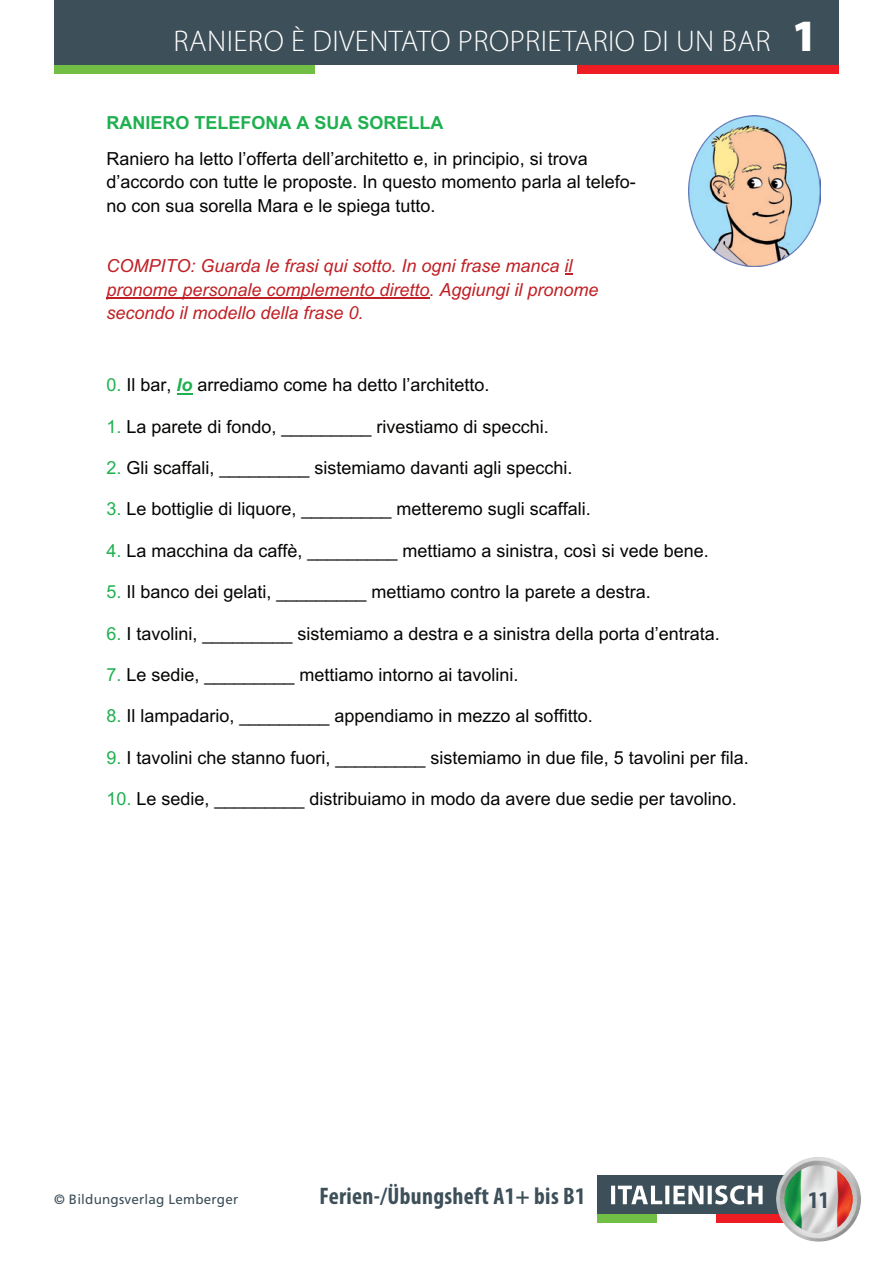
<style>
.page{position:relative;width:893px;height:1263px;background:#fff}
.page>*{position:absolute;margin:0;border:0;box-sizing:border-box;transform-origin:0 0}
.t1{font:300 30px "Myriad Pro";letter-spacing:.015em;color:#fff}
.t2{font:700 condensed 24px "Myriad Pro";letter-spacing:.015em;color:#3d4f59}
.t3{font:18px/23.7px "Arial";color:#040503}
.t4{font:italic 18px/24px "Arial";color:#c02025}
.t5{font:700 18px "Arial";color:#1fb04f}
.t6{font:13.5px "Frutiger LT Std";letter-spacing:.015em;color:#3d4f59}
.s1{font-weight:900;font-size:45px}
.s2{color:#1fb04f}
.s3{font-weight:700;font-style:italic;color:#1fb04f}
</style>
<div class="page">
<div style="left:54px;top:0;width:785px;height:65px;background:#3d4f59"></div>
<div style="left:54px;top:65px;width:262px;height:8px;background:#71bf44"></div>
<div style="left:577px;top:65px;width:262px;height:8px;background:#ee1d23"></div>
<div style="left:597px;top:1176px;width:200px;height:38px;background:#3d4f59"></div>
<div style="left:597px;top:1214px;width:60px;height:8px;background:#71bf44"></div>
<div style="left:716px;top:1214px;width:81px;height:8px;background:#ee1d23"></div>
<div style="left:775px;top:1155px;width:89px;height:82px;background:#fff;opacity:.75"></div>
<div style="left:775px;top:1161px;width:89px;height:81px;background:#231f20;opacity:.25"></div>
<svg style="left:611px;top:1185px;width:152px;height:19px"></svg>
<svg style="left:565px;top:273px;width:8px;height:2px"></svg>
<hr style="left:106px;top:297px;width:324px;height:2px;background:#c02025">
<svg style="left:177px;top:393px;width:15px;height:2px"></svg>
<img style="left:689px;top:116px;width:131px;height:150px">
<h1 class="t1" style="left:174px;top:25px;width:646px">RANIERO È DIVENTATO PROPRIETARIO DI UN BAR <span class="s1">1</span></h1>
<p class="t5" style="left:106px;top:110px;width:339px">RANIERO TELEFONA A SUA SORELLA</p>
<p class="t3" style="left:106px;top:146px;width:531px">Raniero ha letto l’offerta dell’architetto e, in principio, si trova d’accordo con tutte le proposte. In questo momento parla al telefo&shy;no con sua sorella Mara e le spiega tutto.</p>
<p class="t4" style="left:106px;top:253px;width:494px">COMPITO: Guarda le frasi qui sotto. In ogni frase manca il pronome personale complemento diretto. Aggiungi il pronome secondo il modello della frase 0.</p>
<p class="t3" style="left:106px;top:373px;width:385px"><span class="s2">0.</span> Il bar, <span class="s3">lo</span> arrediamo come ha detto l’architetto.</p>
<p class="t3" style="left:106px;top:414px;width:444px"><span class="s2">1.</span> La parete di fondo, _________ rivestiamo di specchi.</p>
<p class="t3" style="left:106px;top:456px;width:468px"><span class="s2">2.</span> Gli scaffali, _________ sistemiamo davanti agli specchi.</p>
<p class="t3" style="left:106px;top:497px;width:486px"><span class="s2">3.</span> Le bottiglie di liquore, _________ metteremo sugli scaffali.</p>
<p class="t3" style="left:106px;top:538px;width:604px"><span class="s2">4.</span> La macchina da caffè, _________ mettiamo a sinistra, così si vede bene.</p>
<p class="t3" style="left:106px;top:580px;width:546px"><span class="s2">5.</span> Il banco dei gelati, _________ mettiamo contro la parete a destra.</p>
<p class="t3" style="left:106px;top:621px;width:615px"><span class="s2">6.</span> I tavolini, _________ sistemiamo a destra e a sinistra della porta d’entrata.</p>
<p class="t3" style="left:106px;top:663px;width:414px"><span class="s2">7.</span> Le sedie, _________ mettiamo intorno ai tavolini.</p>
<p class="t3" style="left:106px;top:704px;width:488px"><span class="s2">8.</span> Il lampadario, _________ appendiamo in mezzo al soffitto.</p>
<p class="t3" style="left:106px;top:745px;width:644px"><span class="s2">9.</span> I tavolini che stanno fuori, _________ sistemiamo in due file, 5 tavolini per fila.</p>
<p class="t3" style="left:106px;top:787px;width:632px"><span class="s2">10.</span> Le sedie, _________ distribuiamo in modo da avere due sedie per tavolino.</p>
<p class="t6" style="left:54px;top:1191px;width:186px">© Bildungsverlag Lemberger</p>
<h2 class="t2" style="left:319px;top:1183px;width:267px">Ferien-/Übungsheft A1+ bis B1</h2>
<h2 class="t2" style="left:808px;top:1187px;width:22px">11</h2>
</div>
